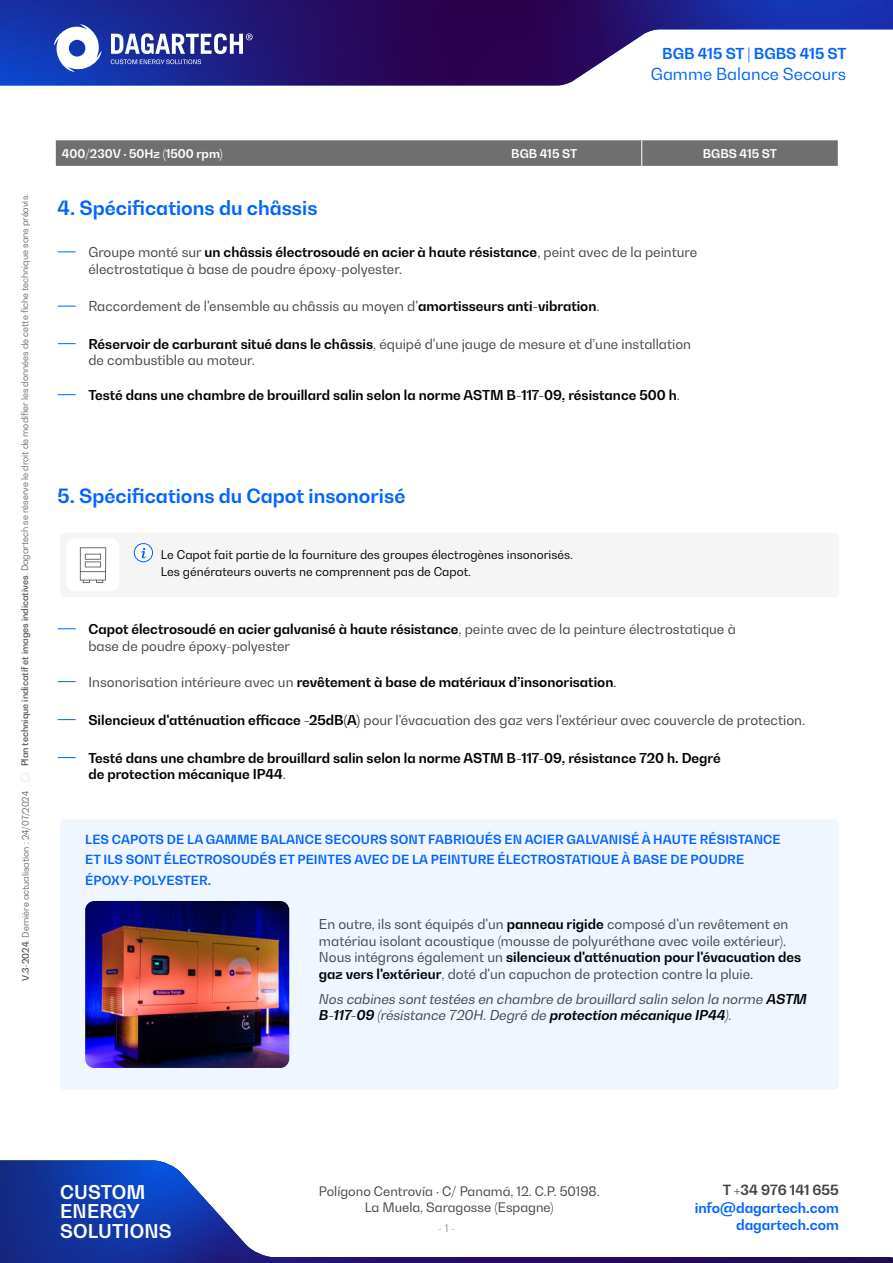
<style>
.page{position:relative;width:893px;height:1263px;background:#fff}
.page>*{position:absolute;margin:0;border:0;box-sizing:border-box;transform-origin:0 0}
.t1{font:700 19.5px "Bw Gradual";color:#0064ff}
.t2{font:700 18.75px/19.4px "Bw Gradual";letter-spacing:.01em;color:#fff}
.t3{font:16.5px "Bw Gradual";color:#0064ff}
.t4{font:700 15px "Bw Gradual";color:#0064ff}
.t5{font:700 13.95px "Bw Gradual";color:#0064ff}
.t6{font:700 13.95px "Bw Gradual";color:#424242}
.t7{font:13.5px/16.5px "Bw Gradual";color:#424242}
.t8{font:700 13.5px/16.5px "Bw Gradual";color:#000}
.t9{font:italic 13.5px/16.5px "Bw Gradual";color:#424242}
.t10{font:12.9px/16.2px "Bw Gradual";color:#424242;text-align:center}
.t11{font:700 12.45px/20.2px "Bw Gradual";letter-spacing:.01em;color:#0064ff}
.t12{font:12px/17px "Bw Gradual";color:#000}
.t13{font:700 12px "Bw Gradual";color:#fff}
.t14{font:10.5px "Bw Gradual";color:#949091}
.t15{font:300 9px "Bw Gradual";color:#424242}
.s1{font-weight:500}
.s2{font-weight:700;color:#000}
.s3{font-weight:400;color:#424242}
</style>
<div class="page">
<img style="left:0;top:1160px;width:893px;height:103px">
<img style="left:0;top:0;width:893px;height:85px">
<svg style="left:111px;top:33px;width:142px;height:31px"></svg>
<svg style="left:54px;top:24px;width:47px;height:48px"></svg>
<svg style="left:58px;top:251px;width:18px;height:1px"></svg>
<svg style="left:58px;top:628px;width:18px;height:1px"></svg>
<svg style="left:58px;top:343px;width:18px;height:1px"></svg>
<svg style="left:58px;top:306px;width:18px;height:1px"></svg>
<svg style="left:58px;top:681px;width:18px;height:1px"></svg>
<svg style="left:58px;top:719px;width:18px;height:1px"></svg>
<svg style="left:58px;top:757px;width:18px;height:1px"></svg>
<svg style="left:58px;top:394px;width:18px;height:1px"></svg>
<div style="left:60px;top:533px;width:779px;height:64px;background:#f6f5f5;border-radius:4px"></div>
<div style="left:60px;top:819px;width:779px;height:271px;background:#f0f6ff;border-radius:4px"></div>
<svg style="left:134px;top:543px;width:19px;height:19px"></svg>
<div style="left:134px;top:543px;width:19px;height:19px;border:1px solid #0064ff;border-radius:50%"></div>
<svg style="left:141px;top:548px;width:5px;height:10px"></svg>
<svg style="left:56px;top:140px;width:782px;height:26px;background:#727171"></svg>
<div style="left:67px;top:539px;width:52px;height:52px;background:#fff;border-radius:8px"></div>
<svg style="left:80px;top:547px;width:26px;height:36px"></svg>
<img style="left:85px;top:901px;width:204px;height:167px">
<p class="t4" style="left:662px;top:44px;width:186px">BGB 415 ST | BGBS 415 ST</p>
<p class="t3" style="left:651px;top:63px;width:197px">Gamme Balance Secours</p>
<p class="t13" style="left:62px;top:145px;width:162px">400/230V · 50Hz (1500 rpm)</p>
<p class="t13" style="left:511px;top:145px;width:68px">BGB 415 ST</p>
<p class="t13" style="left:703px;top:145px;width:76px">BGBS 415 ST</p>
<p class="t15" style="left:19px;top:766px;width:574px;rotate:-90deg"><span class="s1">Plan technique indicatif et images indicatives</span>. Dagartech se réserve le droit de modifier les données de cette fiche technique sans préavis.</p>
<h1 class="t1" style="left:58px;top:195px;width:261px">4. Spécifications du châssis</h1>
<p class="t7" style="left:88px;top:244px;width:610px">Groupe monté sur <span class="s2">un châssis électrosoudé en acier à haute résistance</span>, peint avec de la peinture électrostatique à base de poudre époxy-polyester.</p>
<p class="t7" style="left:88px;top:298px;width:513px">Raccordement de l'ensemble au châssis au moyen d'<span class="s2">amortisseurs anti-vibration</span>.</p>
<p class="t7" style="left:88px;top:335px;width:604px"><span class="s2">Réservoir de carburant situé dans le châssis</span>, équipé d'une jauge de mesure et d’une installation de combustible au moteur.</p>
<p class="t8" style="left:88px;top:386px;width:593px">Testé dans une chambre de brouillard salin selon la norme ASTM B-117-09, résistance 500 h<span class="s3">.</span></p>
<h1 class="t1" style="left:58px;top:483px;width:349px">5. Spécifications du Capot insonorisé</h1>
<p class="t12" style="left:161px;top:545px;width:414px">Le Capot fait partie de la fourniture des groupes électrogènes insonorisés.<br>Les générateurs ouverts ne comprennent pas de Capot.</p>
<p class="t7" style="left:88px;top:620px;width:649px"><span class="s2">Capot électrosoudé en acier galvanisé à haute résistance</span>, peinte avec de la peinture électrostatique à base de poudre époxy-polyester</p>
<p class="t8" style="left:88px;top:673px;width:530px"><span class="s3">Insonorisation intérieure avec un</span> revêtement à base de matériaux d’insonorisation<span class="s3">.</span></p>
<p class="t7" style="left:88px;top:711px;width:718px"><span class="s2">Silencieux d'atténuation efficace -25dB(A)</span> pour l'évacuation des gaz vers l'extérieur avec couvercle de protection.</p>
<p class="t8" style="left:88px;top:749px;width:634px">Testé dans une chambre de brouillard salin selon la norme ASTM B-117-09, résistance 720 h. Degré de protection mécanique IP44<span class="s3">.</span></p>
<p class="t15" style="left:20px;top:981px;width:191px;rotate:-90deg"><span class="s1">V.3-2024</span>. Dernière actualisation : 24/07/2024</p>
<p class="t11" style="left:85px;top:829px;width:697px">LES CAPOTS DE LA GAMME BALANCE SECOURS SONT FABRIQUÉS EN ACIER GALVANISÉ À HAUTE RÉSISTANCE<br>ET ILS SONT ÉLECTROSOUDÉS ET PEINTES AVEC DE LA PEINTURE ÉLECTROSTATIQUE À BASE DE POUDRE<br>ÉPOXY-POLYESTER.</p>
<p class="t7" style="left:319px;top:916px;width:484px">En outre, ils sont équipés d'un <span class="s2">panneau rigide</span> composé d'un revêtement en matériau isolant acoustique (mousse de polyuréthane avec voile extérieur).<br>Nous intégrons également un <span class="s2">silencieux d'atténuation pour l'évacuation des gaz vers l'extérieur</span>, doté d'un capuchon de protection contre la pluie.</p>
<p class="t9" style="left:319px;top:990px;width:489px">Nos cabines sont testées en chambre de brouillard salin selon la norme <span class="s2">ASTM<br>B-117-09</span> (résistance 720H. Degré de <span class="s2">protection mécanique IP44</span>).</p>
<h2 class="t2" style="left:60px;top:1182px;width:113px">CUSTOM<br>ENERGY<br>SOLUTIONS</h2>
<p class="t10" style="left:319px;top:1182px;width:282px">Polígono Centrovía · C/ Panamá, 12. C.P. 50198.<br>La Muela, Saragosse (Espagne)</p>
<p class="t14" style="left:438px;top:1221px;width:19px">- 1 -</p>
<p class="t6" style="left:723px;top:1180px;width:118px">T +34 976 141 655</p>
<p class="t5" style="left:695px;top:1199px;width:146px">info@dagartech.com</p>
<p class="t5" style="left:736px;top:1215px;width:104px">dagartech.com</p>
</div>
